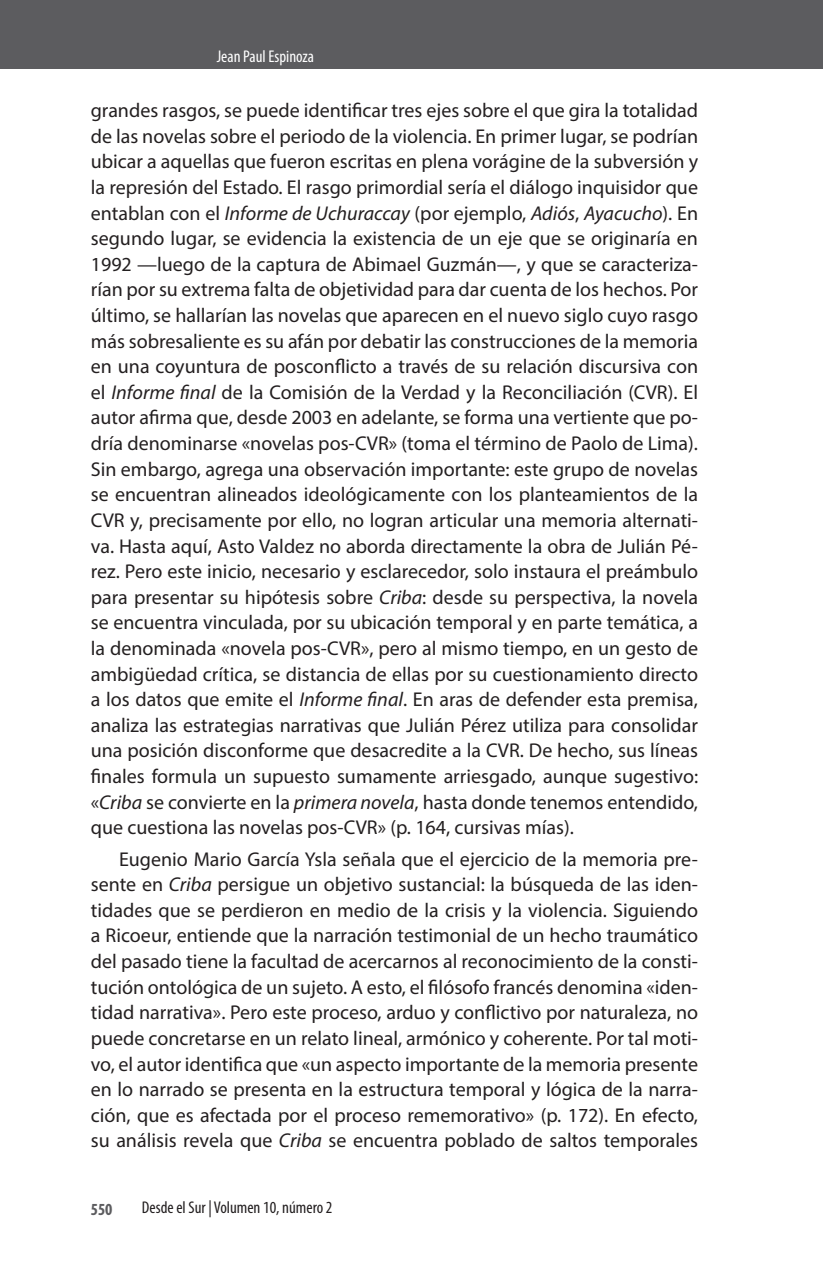
<style>
.page{position:relative;width:823px;height:1265px;background:#fff}
.page>*{position:absolute;margin:0;border:0;box-sizing:border-box;transform-origin:0 0}
.PARRAFOS{font:20px/25.6px "Myriad Pro";color:#231f20;text-align:justify}
.t1{font:condensed 17px "Myriad Pro";color:#231f20}
.PARRAFOS-2{font:condensed 17px "Myriad Pro";color:#fff}
.t2{font:700 condensed 17px "Myriad Pro";color:#5c5c5f}
.s1{font-style:italic}
</style>
<div class="page">
<div style="left:0;top:0;width:822px;height:68px;background:#5c5c5f"></div>
<p class="PARRAFOS-2" style="left:217px;top:46px;width:99px">Jean Paul Espinoza</p>
<p class="PARRAFOS" style="left:91px;top:97px;width:608px">grandes rasgos, se puede identificar tres ejes sobre el que gira la totalidad de las novelas sobre el periodo de la violencia. En primer lugar, se podrían ubicar a aquellas que fueron escritas en plena vorágine de la subversión y la represión del Estado. El rasgo primordial sería el diálogo inquisidor que entablan con el <span class="s1">Informe de Uchuraccay</span> (por ejemplo, <span class="s1">Adiós</span>, <span class="s1">Ayacucho</span>). En segundo lugar, se evidencia la existencia de un eje que se originaría en 1992 —luego de la captura de Abimael Guzmán—, y que se caracteriza&shy;rían por su extrema falta de objetividad para dar cuenta de los hechos. Por último, se hallarían las novelas que aparecen en el nuevo siglo cuyo rasgo más sobresaliente es su afán por debatir las construcciones de la memoria en una coyuntura de posconflicto a través de su relación discursiva con el <span class="s1">Informe final</span> de la Comisión de la Verdad y la Reconciliación (CVR). El autor afirma que, desde 2003 en adelante, se forma una vertiente que po&shy;dría denominarse «novelas pos-CVR» (toma el término de Paolo de Lima).<br>Sin embargo, agrega una observación importante: este grupo de novelas se encuentran alineados ideológicamente con los planteamientos de la CVR y, precisamente por ello, no logran articular una memoria alternati&shy;va. Hasta aquí, Asto Valdez no aborda directamente la obra de Julián Pé&shy;rez. Pero este inicio, necesario y esclarecedor, solo instaura el preámbulo para presentar su hipótesis sobre <span class="s1">Criba</span>: desde su perspectiva, la novela se encuentra vinculada, por su ubicación temporal y en parte temática, a la denominada «novela pos-CVR», pero al mismo tiempo, en un gesto de ambigüedad crítica, se distancia de ellas por su cuestionamiento directo a los datos que emite el <span class="s1">Informe final</span>. En aras de defender esta premisa, analiza las estrategias narrativas que Julián Pérez utiliza para consolidar una posición disconforme que desacredite a la CVR. De hecho, sus líneas finales formula un supuesto sumamente arriesgado, aunque sugestivo: «<span class="s1">Criba</span> se convierte en la <span class="s1">primera novela</span>, hasta donde tenemos entendido, que cuestiona las novelas pos-CVR» (p. 164, cursivas mías).</p>
<p class="PARRAFOS" style="left:91px;top:845px;width:608px;text-indent:28px">Eugenio Mario García Ysla señala que el ejercicio de la memoria pre&shy;sente en <span class="s1">Criba</span> persigue un objetivo sustancial: la búsqueda de las iden&shy;tidades que se perdieron en medio de la crisis y la violencia. Siguiendo a Ricoeur, entiende que la narración testimonial de un hecho traumático del pasado tiene la facultad de acercarnos al reconocimiento de la consti&shy;tución ontológica de un sujeto. A esto, el filósofo francés denomina «iden&shy;tidad narrativa». Pero este proceso, arduo y conflictivo por naturaleza, no puede concretarse en un relato lineal, armónico y coherente. Por tal moti&shy;vo, el autor identifica que «un aspecto importante de la memoria presente en lo narrado se presenta en la estructura temporal y lógica de la narra&shy;ción, que es afectada por el proceso rememorativo» (p. 172). En efecto, su análisis revela que <span class="s1">Criba</span> se encuentra poblado de saltos temporales</p>
<p class="t2" style="left:91px;top:1198px;width:23px">550</p>
<p class="t1" style="left:142px;top:1196px;width:192px">Desde el Sur | Volumen 10, número 2</p>
</div>
